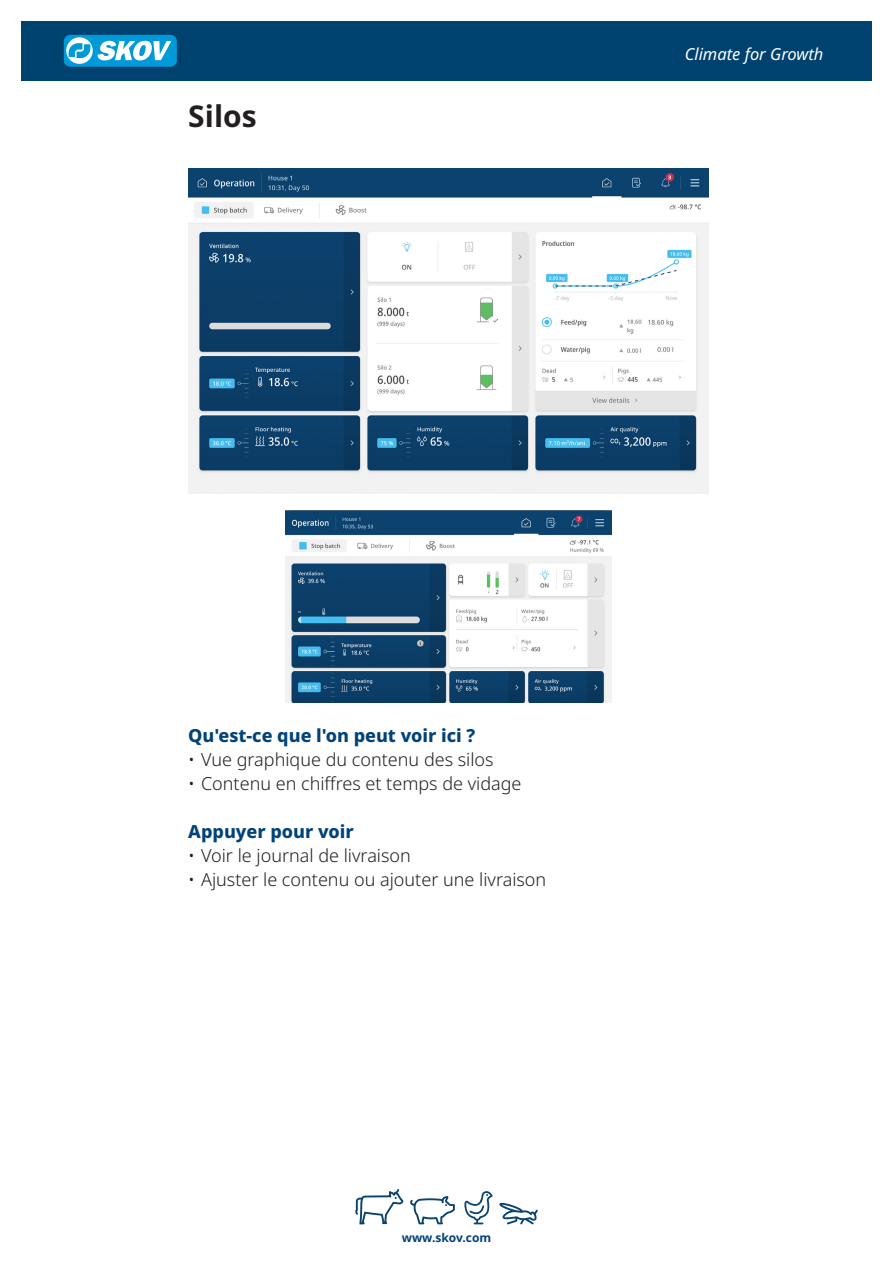
<style>
.page{position:relative;width:893px;height:1263px;background:#fff}
.page>*{position:absolute;margin:0;border:0;box-sizing:border-box;transform-origin:0 0}
.H2_Bold{font:700 30px "Noto Sans";color:#231f20}
.t1{font:300 18px "Noto Sans";color:#231f20}
.BrødOver{font:800 18px "Noto Sans";color:#004279}
.t2{font:italic 16.5px "Noto Sans";color:#fff}
.t3{font:700 12px "Noto Sans";color:#004279}
</style>
<div class="page">
<div style="left:21px;top:21px;width:851px;height:59px;background:#00426f"></div>
<div style="left:64px;top:35px;width:113px;height:32px;background:#009ad9;border-radius:7px"></div>
<svg style="left:66px;top:37px;width:27px;height:27px"></svg>
<svg style="left:98px;top:40px;width:73px;height:21px"></svg>
<svg style="left:69px;top:43px;width:21px;height:15px"></svg>
<svg style="left:355px;top:1189px;width:48px;height:35px"></svg>
<svg style="left:410px;top:1196px;width:45px;height:28px"></svg>
<svg style="left:464px;top:1191px;width:29px;height:33px"></svg>
<svg style="left:499px;top:1202px;width:39px;height:22px"></svg>
<img style="left:188px;top:169px;width:520px;height:325px">
<img style="left:286px;top:511px;width:325px;height:192px">
<p class="H2_Bold" style="left:188px;top:95px;width:70px">Silos</p>
<p class="t2" style="left:685px;top:42px;width:140px">Climate for Growth</p>
<p class="BrødOver" style="left:188px;top:722px;width:289px">Qu'est-ce que l'on peut voir ici ?</p>
<p class="t1" style="left:188px;top:747px;width:307px">• Vue graphique du contenu des silos</p>
<p class="t1" style="left:188px;top:771px;width:335px">• Contenu en chiffres et temps de vidage</p>
<p class="BrødOver" style="left:188px;top:818px;width:167px">Appuyer pour voir</p>
<p class="t1" style="left:188px;top:843px;width:224px">• Voir le journal de livraison</p>
<p class="t1" style="left:188px;top:867px;width:359px">• Ajuster le contenu ou ajouter une livraison</p>
<p class="t3" style="left:402px;top:1229px;width:91px">www.skov.com</p>
</div>
